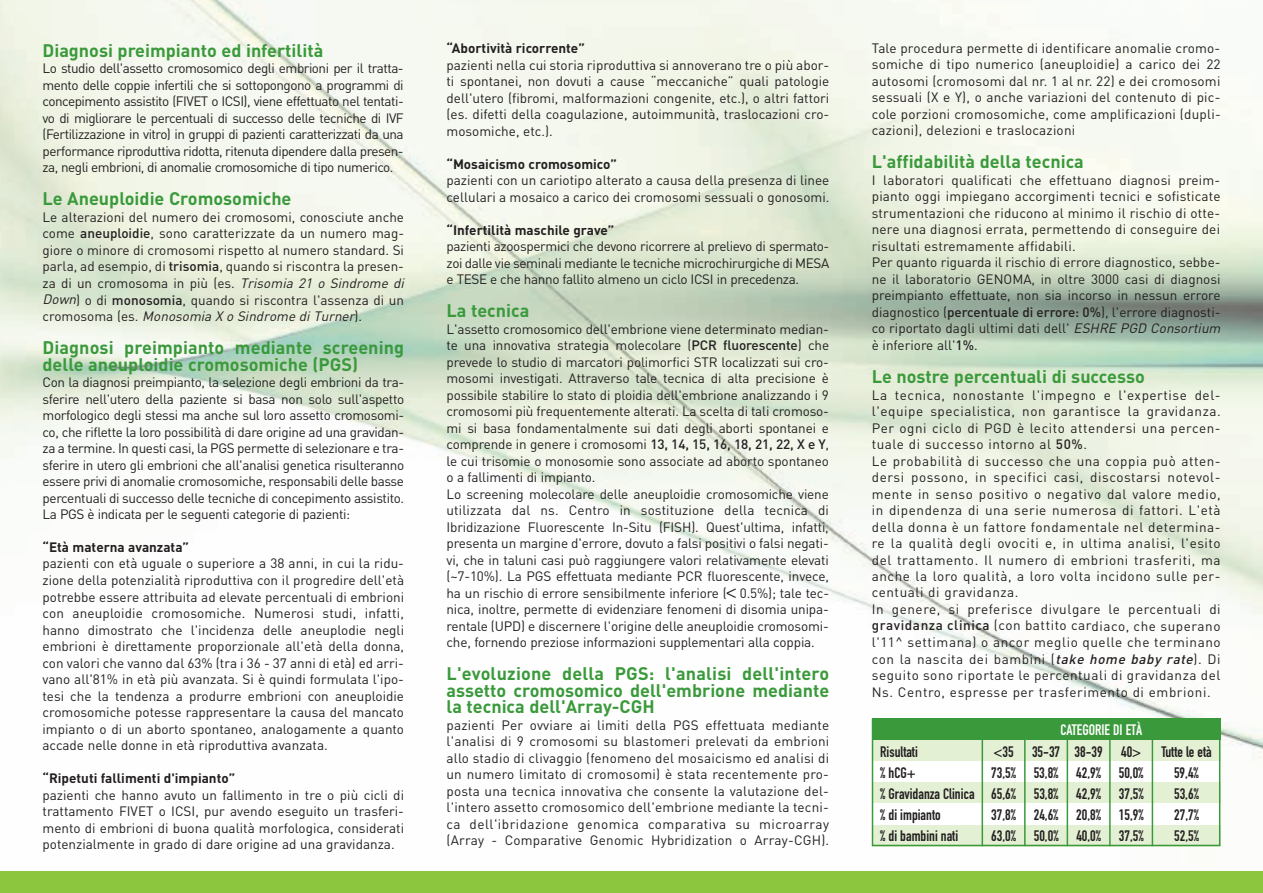
<style>
.page{position:relative;width:1263px;height:893px;background:#fff}
.page>*{position:absolute;margin:0;border:0;box-sizing:border-box;transform-origin:0 0}
.t1{font:700 18px/16.5px "DIN";color:#3a9a3b}
.t2{font:15px "DIN Engschrift";color:#231f20}
.t3{font:15px "DIN Engschrift";color:#fff}
.t4{font:13.5px/16.5px "DIN";color:#231f20;text-align:justify}
.t5{font:13.5px/16.5px "DIN";letter-spacing:.04em;color:#231f20}
.t6{font:700 13.5px "DIN";color:#231f20}
.s1{font-weight:500}
.s2{font-style:italic}
.s3{font-family:"Delta"}
.s4{font-weight:500;font-style:italic}
</style>
<div class="page">
<img style="left:0;top:0;width:1263px;height:872px">
<div style="left:872px;top:719px;width:348px;height:21px;background:#3a9a3b"></div>
<div style="left:872px;top:740px;width:348px;height:21px;background:#e4f0d4"></div>
<div style="left:872px;top:761px;width:348px;height:21px;background:#fff"></div>
<div style="left:872px;top:782px;width:348px;height:22px;background:#e4f0d4"></div>
<div style="left:872px;top:804px;width:348px;height:21px;background:#fff"></div>
<div style="left:872px;top:825px;width:348px;height:21px;background:#e4f0d4"></div>
<hr style="left:981px;top:740px;width:2px;height:106px;background:#3a9a3b">
<hr style="left:1024px;top:740px;width:1px;height:106px;background:#3a9a3b">
<hr style="left:1066px;top:740px;width:2px;height:106px;background:#3a9a3b">
<hr style="left:1109px;top:740px;width:2px;height:106px;background:#3a9a3b">
<hr style="left:1152px;top:740px;width:1px;height:106px;background:#3a9a3b">
<div style="left:872px;top:719px;width:348px;height:127px;border:2px solid #3a9a3b"></div>
<div style="left:0;top:872px;width:1263px;height:21px;background:#8bc63e"></div>
<h1 class="t1" style="left:43px;top:43px;width:282px">Diagnosi preimpianto ed infertilità</h1>
<p class="t4" style="left:43px;top:61px;width:363px">Lo studio dell'assetto cromosomico degli embrioni per il tratta&shy;mento delle coppie infertili che si sottopongono a programmi di concepimento assistito (FIVET o ICSI), viene effettuato nel tentati&shy;vo di migliorare le percentuali di successo delle tecniche di IVF (Fertilizzazione in vitro) in gruppi di pazienti caratterizzati da una performance riproduttiva ridotta, ritenuta dipendere dalla presen&shy;za, negli embrioni, di anomalie cromosomiche di tipo numerico.</p>
<h1 class="t1" style="left:43px;top:191px;width:250px">Le Aneuploidie Cromosomiche</h1>
<p class="t4" style="left:43px;top:209px;width:366px;text-align:left">Le alterazioni del numero dei cromosomi, conosciute anche come <span class="s1">aneuploidie</span>, sono caratterizzate da un numero mag&shy;giore o minore di cromosomi rispetto al numero standard. Si parla, ad esempio, di <span class="s1">trisomia</span>, quando si riscontra la presen&shy;za di un cromosoma in più (es. <span class="s2">Trisomia 21 o Sindrome di Down</span>) o di <span class="s1">monosomia</span>, quando si riscontra l'assenza di un c ro m o s o m a ( e s . <span class="s2">Monosomia X o Sindrome di Turner</span>) .</p>
<h1 class="t1" style="left:43px;top:340px;width:363px">Diagnosi preimpianto mediante screening delle aneuploidie cromosomiche (PGS)</h1>
<p class="t4" style="left:43px;top:374px;width:363px">Con la diagnosi preimpianto, la selezione degli embrioni da tra&shy;sferire nell'utero della paziente si basa non solo sull'aspetto morfologico degli stessi ma anche sul loro assetto cromosomi&shy;co, che riflette la loro possibilità di dare origine ad una gravidan&shy;za a termine. In questi casi, la PGS permette di selezionare e tra&shy;sferire in utero gli embrioni che all'analisi genetica risulteranno essere privi di anomalie cromosomiche, responsabili delle basse percentuali di successo delle tecniche di concepimento assistito.<br>La PGS è indicata per le seguenti categorie di pazienti:</p>
<p class="t6" style="left:43px;top:539px;width:148px">“Età materna avanzata”</p>
<p class="t4" style="left:43px;top:556px;width:363px">pazienti con età uguale o superiore a 38 anni, in cui la ridu&shy;zione della potenzialità riproduttiva con il progredire dell'età potrebbe essere attribuita ad elevate percentuali di embrioni con aneuploidie cromosomiche. Numerosi studi, infatti, hanno dimostrato che l'incidenza delle aneuplodie negli embrioni è direttamente proporzionale all'età della donna, con valori che vanno dal 63% (tra i 36 - 37 anni di età) ed arri&shy;vano all'81% in età più avanzata. Si è quindi formulata l'ipo&shy;tesi che la tendenza a produrre embrioni con aneuploidie cromosomiche potesse rappresentare la causa del mancato impianto o di un aborto spontaneo, analogamente a quanto accade nelle donne in età riproduttiva avanzata.</p>
<p class="t6" style="left:43px;top:770px;width:194px">“Ripetuti fallimenti d'impianto”</p>
<p class="t4" style="left:43px;top:787px;width:363px">pazienti che hanno avuto un fallimento in tre o più cicli di trattamento FIVET o ICSI, pur avendo eseguito un trasferi&shy;mento di embrioni di buona qualità morfologica, considerati potenzialmente in grado di dare origine ad una gravidanza.</p>
<p class="t6" style="left:446px;top:41px;width:140px">“Abortività ricorrente”</p>
<p class="t4" style="left:446px;top:57px;width:384px">pazienti nella cui storia riproduttiva si annoverano tre o più abor&shy;ti spontanei, non dovuti a cause “meccaniche” quali patologie dell'utero (fibromi, malformazioni congenite, etc.), o altri fattori (es. difetti della coagulazione, autoimmunità, traslocazioni cro&shy;mosomiche, etc.).</p>
<p class="t6" style="left:446px;top:156px;width:172px">“Mosaicismo cromosomico”</p>
<p class="t4" style="left:446px;top:172px;width:384px">pazienti con un cariotipo alterato a causa della presenza di linee cellulari a mosaico a carico dei cromosomi sessuali o gonosomi.</p>
<p class="t6" style="left:446px;top:222px;width:169px">“Infertilità maschile grave”</p>
<p class="t4" style="left:446px;top:238px;width:384px">pazienti azoospermici che devono ricorrere al prelievo di spermato&shy;zoi dalle vie seminali mediante le tecniche microchirurgiche di MESA e TESE e che hanno fallito almeno un ciclo ICSI in precedenza.</p>
<h1 class="t1" style="left:446px;top:303px;width:84px">La tecnica</h1>
<p class="t4" style="left:446px;top:321px;width:384px;text-align:left">L'assetto cromosomico dell'embrione viene determinato median&shy;te una innovativa strategia molecolare (<span class="s1">PCR fluorescente</span>) che prevede lo studio di marcatori polimorfici STR localizzati sui cro&shy;mosomi investigati. Attraverso tale tecnica di alta precisione è possibile stabilire lo stato di ploidia dell'embrione analizzando i 9 cromosomi più frequentemente alterati. La scelta di tali cromoso&shy;mi si basa fondamentalmente sui dati degli aborti spontanei e comprende in genere i cromosomi <span class="s1">13, 14, 15, 16, 18, 21, 22, X e Y</span>, le cui trisomie o monosomie sono associate ad aborto spontaneo o a fallimenti di impianto.<br>Lo screening molecolare delle aneuploidie cromosomiche viene utilizzata dal ns. Centro in sostituzione della tecnica di Ibridizazione Fluorescente In-Situ (FISH). Quest'ultima, infatti, presenta un margine d'errore, dovuto a falsi positivi o falsi negati&shy;vi, che in taluni casi può raggiungere valori relativamente elevati (~7-10%). La PGS effettuata mediante PCR fluorescente, invece, ha un rischio di errore sensibilmente inferiore (<span class="s3">&lt;</span> 0.5%); tale tec&shy;nica, inoltre, permette di evidenziare fenomeni di disomia unipa&shy;rentale (UPD) e discernere l'origine delle aneuploidie cromosomi&shy;che, fornendo preziose informazioni supplementari alla coppia.</p>
<h1 class="t1" style="left:446px;top:666px;width:384px;text-align:justify">L'evoluzione della PGS: l'analisi dell'intero assetto cromosomico dell'embrione mediante la tecnica dell'Array-CGH</h1>
<p class="t4" style="left:446px;top:717px;width:384px">pazienti Per ovviare ai limiti della PGS effettuata mediante l'analisi di 9 cromosomi su blastomeri prelevati da embrioni allo stadio di clivaggio (fenomeno del mosaicismo ed analisi di un numero limitato di cromosomi) è stata recentemente pro&shy;posta una tecnica innovativa che consente la valutazione del&shy;l'intero assetto cromosomico dell'embrione mediante la tecni&shy;ca dell'ibridazione genomica comparativa su microarray (Array - Comparative Genomic Hybridization o Array-CGH).</p>
<p class="t4" style="left:872px;top:40px;width:350px">Tale procedura permette di identificare anomalie cromo&shy;somiche di tipo numerico (aneuploidie) a carico dei 22 autosomi (cromosomi dal nr. 1 al nr. 22) e dei cromosomi sessuali (X e Y), o anche variazioni del contenuto di pic&shy;cole porzioni cromosomiche, come amplificazioni (dupli&shy;cazioni), delezioni e traslocazioni</p>
<h1 class="t1" style="left:872px;top:154px;width:214px">L'affidabilità della tecnica</h1>
<p class="t4" style="left:872px;top:172px;width:353px;text-align:left">I laboratori qualificati che effettuano diagnosi preim&shy;pianto oggi impiegano accorgimenti tecnici e sofisticate strumentazioni che riducono al minimo il rischio di otte&shy;nere una diagnosi errata, permettendo di conseguire dei risultati estremamente affidabili.<br>Per quanto riguarda il rischio di errore diagnostico, sebbe&shy;ne il laboratorio GENOMA, in oltre 3000 casi di diagnosi preimpianto effettuate, non sia incorso in nessun errore diagnostico (<span class="s1">percentuale di errore: 0%</span>), l'errore diagnosti&shy;co riportato dagli ultimi dati dell' <span class="s2">ESHRE PGD Consortium </span>è inferiore all'<span class="s1">1%</span>.</p>
<h1 class="t1" style="left:872px;top:369px;width:275px">Le nostre percentuali di successo</h1>
<p class="t5" style="left:872px;top:387px;width:350px">La tecnica, nonostante l'impegno e l'expertise del&shy;l'equipe specialistica, non garantisce la gravidanza.<br>Per ogni ciclo di PGD è lecito attendersi una percen&shy;tuale di successo intorno al <span class="s1">50%</span>.<br>Le probabilità di successo che una coppia può atten&shy;dersi possono, in specifici casi, discostarsi notevol&shy;mente in senso positivo o negativo dal valore medio, in dipendenza di una serie numerosa di fattori. L'età della donna è un fattore fondamentale nel determina&shy;re la qualità degli ovociti e, in ultima analisi, l'esito del trattamento. Il numero di embrioni trasferiti, ma anche la loro qualità, a loro volta incidono sulle per&shy;centuali di gravidanza.<br>In genere, si preferisce divulgare le percentuali di <span class="s1">gravidanza clinica</span> (con battito cardiaco, che superano l'11^ settimana) o ancor meglio quelle che terminano con la nascita dei bambini (<span class="s4">take home baby rate</span>). Di seguito sono riportate le percentuali di gravidanza del Ns. Centro, espresse per trasferimento di embrioni.</p>
<p class="t3" style="left:1060px;top:724px;width:83px">CATEGORIE DI ETÀ</p>
<p class="t2" style="left:880px;top:746px;width:39px">Risultati</p>
<p class="t2" style="left:993px;top:746px;width:149px">&lt;35 35-37 38-39 40&gt;</p>
<p class="t2" style="left:1161px;top:746px;width:52px">Tutte le età</p>
<p class="t2" style="left:880px;top:767px;width:37px">% hCG+</p>
<p class="t2" style="left:991px;top:767px;width:154px">73,5% 53,8% 42,9% 50,0%</p>
<p class="t2" style="left:1174px;top:767px;width:26px">59,4%</p>
<p class="t2" style="left:880px;top:788px;width:265px">% Gravidanza Clinica 65,6% 53,8% 42,9% 37,5%</p>
<p class="t2" style="left:1174px;top:788px;width:26px">53,6%</p>
<p class="t2" style="left:880px;top:809px;width:62px">% di impianto</p>
<p class="t2" style="left:991px;top:809px;width:154px">37,8% 24,6% 20,8% 15,9%</p>
<p class="t2" style="left:1174px;top:809px;width:26px">27,7%</p>
<p class="t2" style="left:880px;top:830px;width:79px">% di bambini nati</p>
<p class="t2" style="left:991px;top:830px;width:154px">63,0% 50,0% 40,0% 37,5%</p>
<p class="t2" style="left:1174px;top:830px;width:26px">52,5%</p>
</div>
